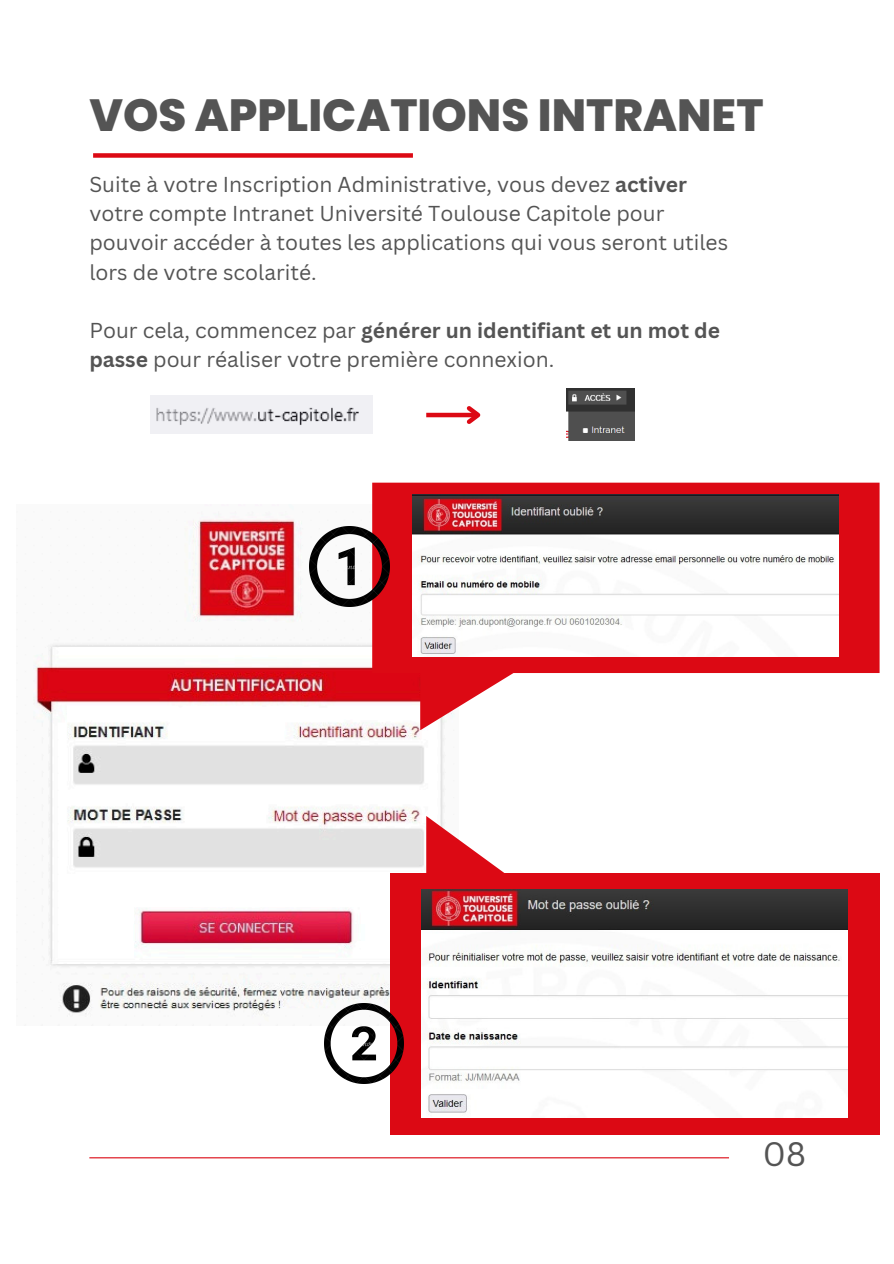
<style>
.page{position:relative;width:894px;height:1264px;background:#fff}
.page>*{position:absolute;margin:0;border:0;box-sizing:border-box;transform-origin:0 0}
.t1{font:800 45px "Poppins";color:#545454}
.t2{font:33px "Canva Sans";color:#545454}
.t3{font:21px/29.2px "Canva Sans";color:#545454}
.s1{font-weight:700}
</style>
<div class="page">
<hr style="left:89px;top:1157px;width:639px;height:1px;background:#dc0914">
<img style="left:33px;top:519px;width:411px;height:498px">
<svg style="left:372px;top:482px;width:507px;height:248px;fill:#dc0914"></svg>
<img style="left:413px;top:494px;width:425px;height:162px">
<div style="left:389px;top:873px;width:490px;height:261px;background:#dc0914"></div>
<svg style="left:426px;top:816px;width:92px;height:74px"></svg>
<img style="left:421px;top:890px;width:426px;height:227px">
<div style="left:93px;top:153px;width:320px;height:5px;background:#dc0914"></div>
<img style="left:566px;top:389px;width:68px;height:51px">
<hr style="left:426px;top:413px;width:52px;height:4px;background:#dc0914">
<svg style="left:462px;top:406px;width:19px;height:18px"></svg>
<img style="left:151px;top:395px;width:221px;height:39px">
<img style="left:309px;top:526px;width:80px;height:80px">
<img style="left:324px;top:1003px;width:80px;height:80px">
<p class="t1" style="left:89px;top:84px;width:675px">VOS APPLICATIONS INTRANET</p>
<p class="t3" style="left:89px;top:169px;width:640px">Suite à votre Inscription Administrative, vous devez <span class="s1">activer </span>votre compte Intranet Université Toulouse Capitole pour pouvoir accéder à toutes les applications qui vous seront utiles lors de votre scolarité.</p>
<p class="t3" style="left:89px;top:315px;width:632px">Pour cela, commencez par <span class="s1">générer un identifiant et un mot de passe</span> pour réaliser votre première connexion.</p>
<p class="t2" style="left:762px;top:1130px;width:45px">08</p>
</div>
